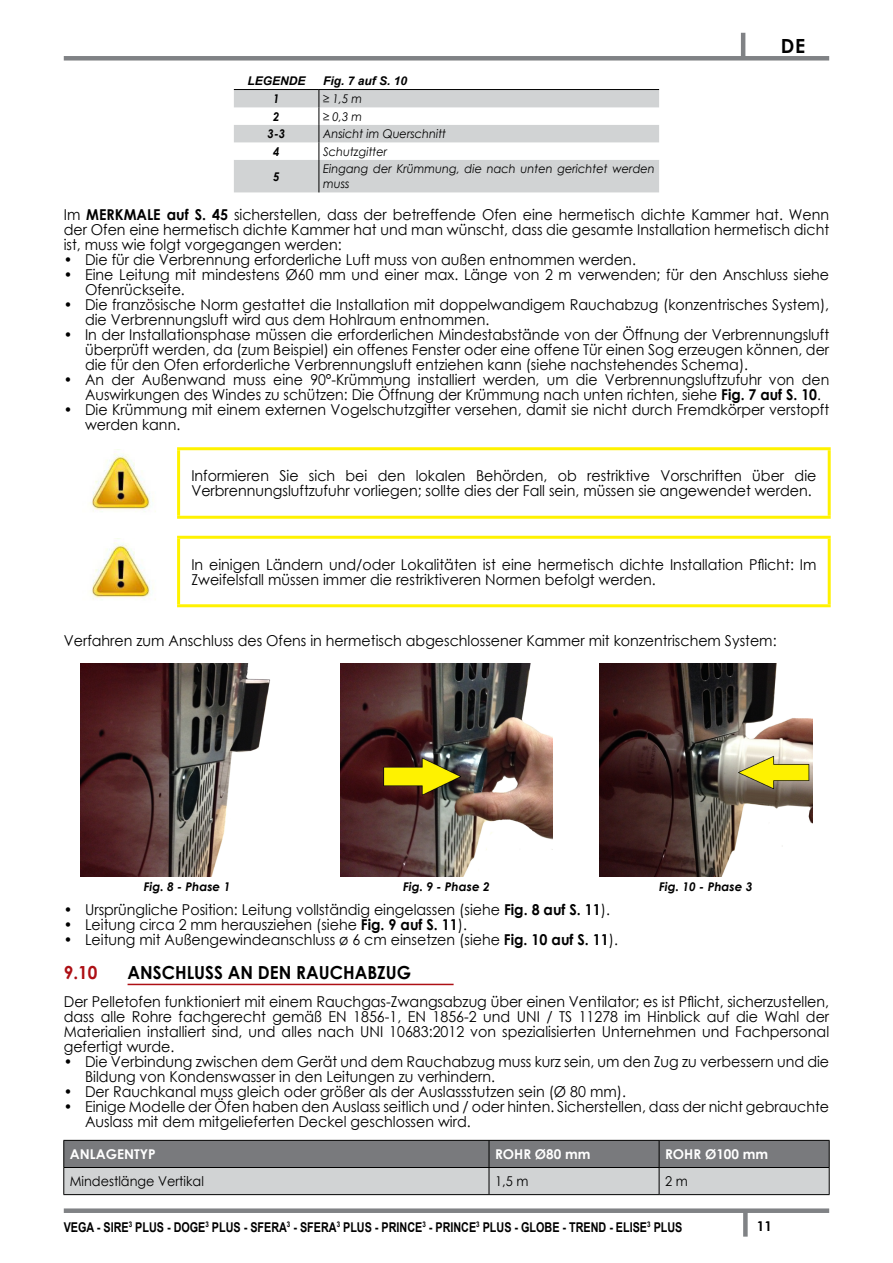
<style>
.page{position:relative;width:893px;height:1263px;background:#fff}
.page>*{position:absolute;margin:0;border:0;box-sizing:border-box;transform-origin:0 0}
.t1{font:700 19.5px "Century Gothic";color:#000}
.t2{font:700 18px "Century Gothic";color:#000;scale:.95 1}
.t3{font:700 18px "Century Gothic";color:#ad1015;scale:.95 1}
.t4{font:15px/15px "Century Gothic";color:#000;scale:.95 1}
.t5{font:15px/15px "Century Gothic";color:#000;scale:.94 1}
.t6{font:700 13.5px "Arial";color:#000;scale:.8 1}
.t7{font:700 13.5px "Century Gothic";color:#fff}
.t8{font:13.5px "Century Gothic";color:#000;scale:.95 1}
.t9{font:700 13.5px "Century Gothic";color:#000}
.t10{font:italic 12px/15px "Century Gothic";color:#000;scale:.95 1}
.t11{font:italic 700 12px "Century Gothic";color:#000}
.t12{font:italic 700 12px "Arial";color:#000}
.t13{font:italic 700 12px "Century Gothic";color:#000;scale:.95 1}
.s1{font-weight:700}
</style>
<div class="page">
<div style="left:64px;top:1208px;width:765px;height:5px;background:#808285"></div>
<div style="left:64px;top:56px;width:765px;height:5px;background:#808285"></div>
<div style="left:743px;top:1211px;width:5px;height:25px;background:#808285"></div>
<hr style="left:741px;top:33px;width:4px;height:25px;background:#808285">
<hr style="left:128px;top:984px;width:326px;height:1px;background:#ad1015">
<hr style="left:234px;top:89px;width:85px;height:1px;background:#000">
<hr style="left:319px;top:89px;width:340px;height:1px;background:#000">
<svg style="left:234px;top:90px;width:425px;height:102px"></svg>
<hr style="left:319px;top:160px;width:1px;height:32px;background:#000">
<hr style="left:177px;top:447px;width:654px;height:3px;background:#fff200">
<hr style="left:177px;top:450px;width:3px;height:66px;background:#fff200">
<hr style="left:828px;top:450px;width:3px;height:66px;background:#fff200">
<hr style="left:177px;top:516px;width:654px;height:3px;background:#fff200">
<img style="left:90px;top:453px;width:66px;height:59px">
<hr style="left:177px;top:536px;width:654px;height:3px;background:#fff200">
<hr style="left:177px;top:539px;width:3px;height:65px;background:#fff200">
<hr style="left:828px;top:539px;width:3px;height:65px;background:#fff200">
<hr style="left:177px;top:604px;width:654px;height:3px;background:#fff200">
<img style="left:90px;top:538px;width:66px;height:62px">
<img style="left:81px;top:664px;width:189px;height:212px">
<img style="left:340px;top:664px;width:213px;height:213px">
<img style="left:600px;top:664px;width:212px;height:212px">
<svg style="left:63px;top:1140px;width:767px;height:54px;background:#9e9fa1"></svg>
<hr style="left:63px;top:1194px;width:426px;height:1px;background:#000">
<hr style="left:489px;top:1194px;width:170px;height:1px;background:#000">
<hr style="left:659px;top:1194px;width:171px;height:1px;background:#000">
<h1 class="t1" style="left:781px;top:31px;width:26px">DE</h1>
<p class="t12" style="left:247px;top:73px;width:60px">LEGENDE</p>
<p class="t12" style="left:323px;top:73px;width:86px">Fig. 7 auf S. 10</p>
<p class="t13" style="left:273px;top:90px;width:8px">1</p>
<p class="t10" style="left:323px;top:91px;width:43px">≥ 1,5 m</p>
<p class="t13" style="left:273px;top:107px;width:8px">2</p>
<p class="t10" style="left:323px;top:109px;width:43px">≥ 0,3 m</p>
<p class="t13" style="left:268px;top:125px;width:20px">3-3</p>
<p class="t10" style="left:323px;top:126px;width:131px">Ansicht im Querschnitt</p>
<p class="t13" style="left:273px;top:142px;width:8px">4</p>
<p class="t10" style="left:323px;top:144px;width:69px">Schutzgitter</p>
<p class="t13" style="left:273px;top:167px;width:8px">5</p>
<p class="t10" style="left:323px;top:161px;width:351px">Eingang der Krümmung, die nach unten gerichtet werden muss</p>
<p class="t4" style="left:64px;top:207px;width:807px;text-align:justify">Im <span class="s1">MERKMALE auf S. 45</span> sicherstellen, dass der betreffende Ofen eine hermetisch dichte Kammer hat. Wenn der Ofen eine hermetisch dichte Kammer hat und man wünscht, dass die gesamte Installation hermetisch dicht ist, muss wie folgt vorgegangen werden:</p>
<p class="t4" style="left:64px;top:252px;width:604px">• Die für die Verbrennung erforderliche Luft muss von außen entnommen werden.</p>
<p class="t4" style="left:85px;top:267px;width:785px;text-indent:-21px">• Eine Leitung mit mindestens Ø60 mm und einer max. Länge von 2 m verwenden; für den Anschluss siehe<br>Ofenrückseite.</p>
<p class="t4" style="left:85px;top:297px;width:785px;text-indent:-21px">• Die französische Norm gestattet die Installation mit doppelwandigem Rauchabzug (konzentrisches System), die Verbrennungsluft wird aus dem Hohlraum entnommen.</p>
<p class="t4" style="left:85px;top:327px;width:785px;text-align:justify;text-indent:-21px">• In der Installationsphase müssen die erforderlichen Mindestabstände von der Öffnung der Verbrennungsluft überprüft werden, da (zum Beispiel) ein offenes Fenster oder eine offene Tür einen Sog erzeugen können, der die für den Ofen erforderliche Verbrennungsluft entziehen kann (siehe nachstehendes Schema).</p>
<p class="t5" style="left:85px;top:372px;width:793px;text-indent:-21px">• An der Außenwand muss eine 90°-Krümmung installiert werden, um die Verbrennungsluftzufuhr von den<br>Auswirkungen des Windes zu schützen: Die Öffnung der Krümmung nach unten richten, siehe <span class="s1">Fig. 7 auf S. 10</span>.</p>
<p class="t4" style="left:85px;top:402px;width:785px;text-indent:-21px">• Die Krümmung mit einem externen Vogelschutzgitter versehen, damit sie nicht durch Fremdkörper verstopft werden kann.</p>
<p class="t4" style="left:191px;top:468px;width:659px">Informieren Sie sich bei den lokalen Behörden, ob restriktive Vorschriften über die<br>Verbrennungsluftzufuhr vorliegen; sollte dies der Fall sein, müssen sie angewendet werden.</p>
<p class="t4" style="left:191px;top:556px;width:659px">In einigen Ländern und/oder Lokalitäten ist eine hermetisch dichte Installation Pflicht: Im<br>Zweifelsfall müssen immer die restriktiveren Normen befolgt werden.</p>
<p class="t4" style="left:64px;top:633px;width:752px">Verfahren zum Anschluss des Ofens in hermetisch abgeschlossener Kammer mit konzentrischem System:</p>
<p class="t11" style="left:144px;top:877px;width:88px">Fig. 8 - Phase 1</p>
<p class="t11" style="left:403px;top:877px;width:88px">Fig. 9 - Phase 2</p>
<p class="t11" style="left:659px;top:877px;width:95px">Fig. 10 - Phase 3</p>
<p class="t4" style="left:64px;top:902px;width:577px">• Ursprüngliche Position: Leitung vollständig eingelassen (siehe <span class="s1">Fig. 8 auf S. 11</span>).</p>
<p class="t4" style="left:64px;top:917px;width:426px">• Leitung circa 2 mm herausziehen (siehe <span class="s1">Fig. 9 auf S. 11</span>).</p>
<p class="t4" style="left:64px;top:932px;width:585px">• Leitung mit Außengewindeanschluss ø 6 cm einsetzen (siehe <span class="s1">Fig. 10 auf S. 11</span>).</p>
<p class="t3" style="left:64px;top:959px;width:37px">9.10</p>
<p class="t2" style="left:128px;top:959px;width:300px">ANSCHLUSS AN DEN RAUCHABZUG</p>
<p class="t4" style="left:64px;top:994px;width:807px;text-align:justify">Der Pelletofen funktioniert mit einem Rauchgas-Zwangsabzug über einen Ventilator; es ist Pflicht, sicherzustellen, dass alle Rohre fachgerecht gemäß EN 1856-1, EN 1856-2 und UNI / TS 11278 im Hinblick auf die Wahl der Materialien installiert sind, und alles nach UNI 10683:2012 von spezialisierten Unternehmen und Fachpersonal gefertigt wurde.</p>
<p class="t4" style="left:85px;top:1054px;width:785px;text-indent:-21px">• Die Verbindung zwischen dem Gerät und dem Rauchabzug muss kurz sein, um den Zug zu verbessern und die<br>Bildung von Kondenswasser in den Leitungen zu verhindern.</p>
<p class="t4" style="left:64px;top:1084px;width:593px">• Der Rauchkanal muss gleich oder größer als der Auslassstutzen sein (Ø 80 mm).</p>
<p class="t4" style="left:85px;top:1099px;width:785px;text-indent:-21px">• Einige Modelle der Öfen haben den Auslass seitlich und / oder hinten. Sicherstellen, dass der nicht gebrauchte<br>Auslass mit dem mitgelieferten Deckel geschlossen wird.</p>
<p class="t7" style="left:70px;top:1144px;width:87px">ANLAGENTYP</p>
<p class="t7" style="left:495px;top:1144px;width:97px">ROHR Ø80 mm</p>
<p class="t7" style="left:665px;top:1144px;width:105px">ROHR Ø100 mm</p>
<p class="t8" style="left:70px;top:1172px;width:143px">Mindestlänge Vertikal</p>
<p class="t8" style="left:495px;top:1172px;width:37px">1,5 m</p>
<p class="t8" style="left:665px;top:1172px;width:25px">2 m</p>
<p class="t6" style="left:64px;top:1218px;width:775px">VEGA - SIRE<sup>3</sup> PLUS - DOGE<sup>3</sup> PLUS - SFERA<sup>3</sup> - SFERA<sup>3</sup> PLUS - PRINCE<sup>3</sup> - PRINCE<sup>3</sup> PLUS - GLOBE - TREND - ELISE<sup>3</sup> PLUS</p>
<p class="t9" style="left:757px;top:1216px;width:17px">11</p>
</div>
